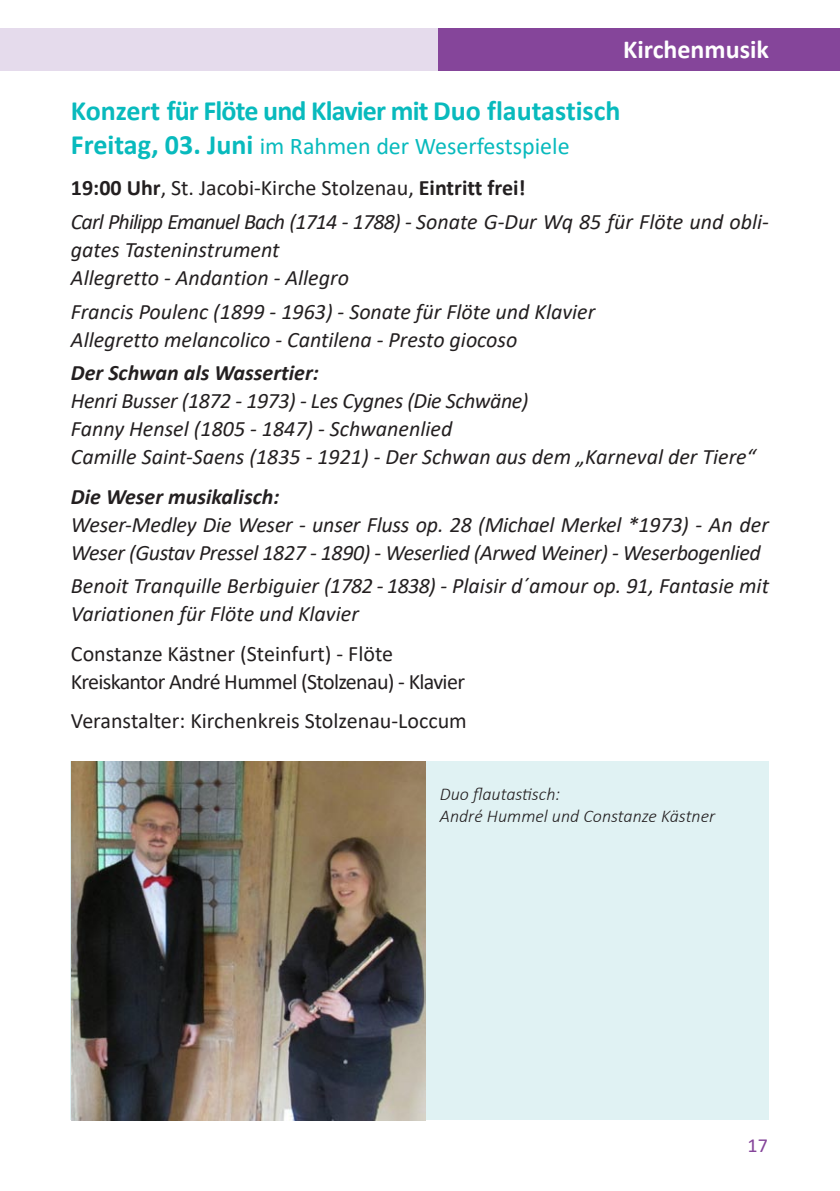
<style>
.page{position:relative;width:840px;height:1191px;background:#fff}
.page>*{position:absolute;margin:0;border:0;box-sizing:border-box;transform-origin:0 0}
.t1{font:700 28px "Calibri";letter-spacing:-.015em;color:#08babd}
.t2{font:700 26px "Calibri";color:#fff}
.t3{font:24px "Calibri";color:#08babd}
.t4{font:italic 22px/28px "Calibri";color:#231f20}
.t5{font:italic 22px/28px "Calibri";letter-spacing:-.02em;color:#231f20}
.t6{font:italic 22px/33.6px "Calibri";letter-spacing:-.04em;color:#231f20}
.t7{font:22px/28px "Calibri";letter-spacing:-.03em;color:#231f20}
.t8{font:italic 700 22px "Calibri";color:#231f20}
.t9{font:22px "Calibri";letter-spacing:-.01em;color:#231f20}
.t10{font:20px "Calibri";color:#85459a}
.t11{font:italic 300 18px/21.6px "Calibri";color:#231f20}
.s1{font-weight:700;font-size:28px}
.s2{font-weight:700;font-style:normal}
.s3{font-style:normal}
</style>
<div class="page">
<div style="left:437px;top:28px;width:402px;height:43px;background:#85459a"></div>
<div style="left:0;top:28px;width:437px;height:43px;background:#e5dbec"></div>
<div style="left:71px;top:761px;width:697px;height:359px;background:#e0f2f3"></div>
<img style="left:71px;top:761px;width:354px;height:359px">
<p class="t2" style="left:622px;top:31px;width:147px">Kirchenmusik</p>
<p class="t1" style="left:71px;top:91px;width:551px">Konzert für Flöte und Klavier mit Duo flautastisch</p>
<p class="t3" style="left:71px;top:129px;width:500px"><span class="s1">Freitag, 03. Juni</span> im Rahmen der Weserfestspiele</p>
<p class="t6" style="left:71px;top:170px;width:699px"><span class="s2">19:00 Uhr</span><span class="s3">, St. Jacobi-Kirche Stolzenau,</span> <span class="s2">Eintritt frei!<br></span>Carl Philipp Emanuel Bach (1714 - 1788) - Sonate G-Dur Wq 85 für Flöte und obli-</p>
<p class="t4" style="left:71px;top:235px;width:279px">gates Tasteninstrument<br>Allegretto - Andantion - Allegro</p>
<p class="t4" style="left:71px;top:296px;width:525px">Francis Poulenc (1899 - 1963) - Sonate für Flöte und Klavier<br>Allegretto melancolico - Cantilena - Presto giocoso</p>
<p class="t8" style="left:71px;top:357px;width:249px">Der Schwan als Wassertier:</p>
<p class="t4" style="left:71px;top:386px;width:685px">Henri Busser (1872 - 1973) - Les Cygnes (Die Schwäne)<br>Fanny Hensel (1805 - 1847) - Schwanenlied<br>Camille Saint-Saens (1835 - 1921) - Der Schwan aus dem „Karneval der Tiere“</p>
<p class="t8" style="left:71px;top:481px;width:210px">Die Weser musikalisch:</p>
<p class="t5" style="left:71px;top:509px;width:699px">Weser-Medley Die Weser - unser Fluss op. 28 (Michael Merkel *1973) - An der<br>Weser (Gustav Pressel 1827 - 1890) - Weserlied (Arwed Weiner) - Weserbogenlied</p>
<p class="t4" style="left:71px;top:571px;width:699px">Benoit Tranquille Berbiguier (1782 - 1838) - Plaisir d´amour op. 91, Fantasie mit<br>Variationen für Flöte und Klavier</p>
<p class="t7" style="left:71px;top:639px;width:395px">Constanze Kästner (Steinfurt) - Flöte<br>Kreiskantor André Hummel (Stolzenau) - Klavier</p>
<p class="t9" style="left:71px;top:705px;width:397px">Veranstalter: Kirchenkreis Stolzenau-Loccum</p>
<p class="t11" style="left:439px;top:783px;width:277px">Duo flautastisch:<br>André Hummel und Constanze Kästner</p>
<p class="t10" style="left:747px;top:1131px;width:22px">17</p>
</div>
